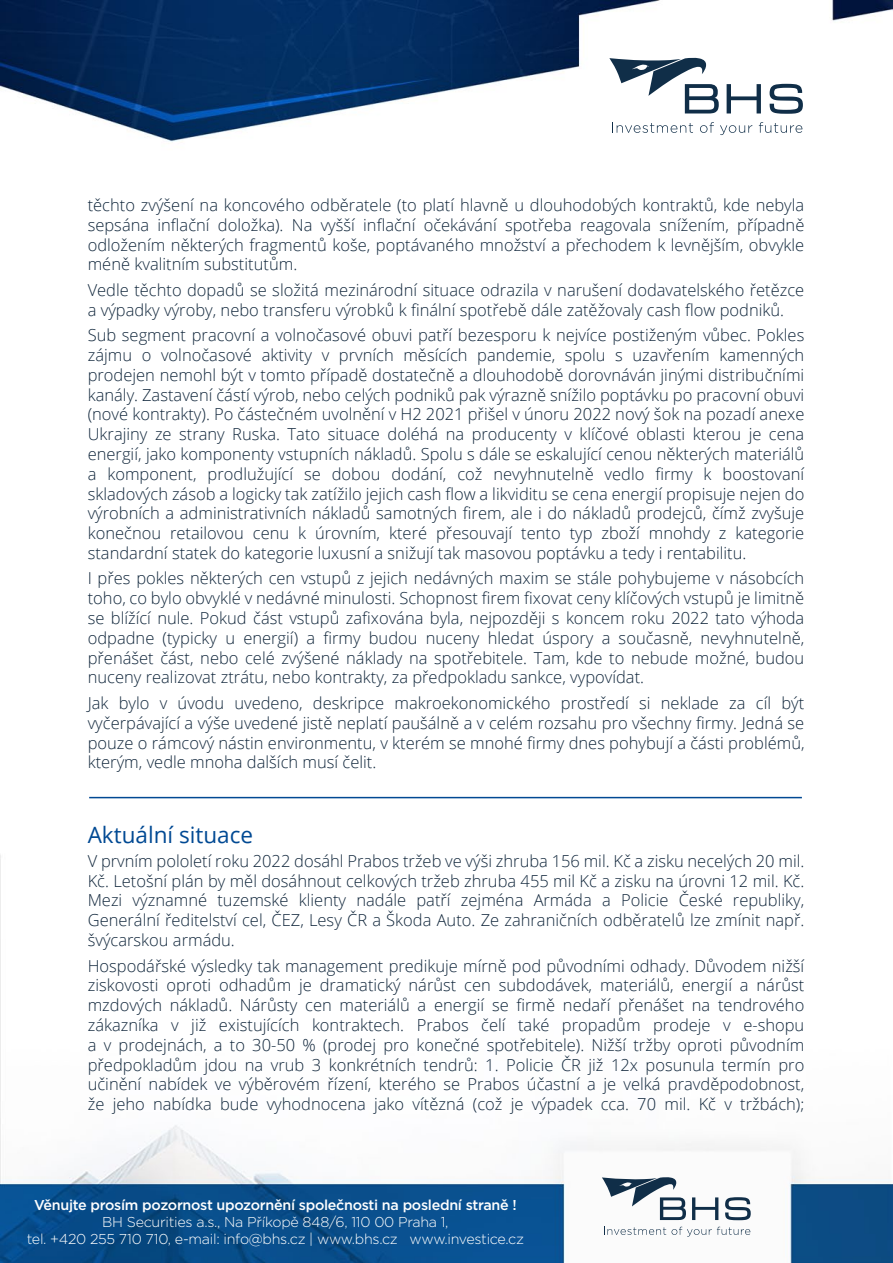
<style>
.page{position:relative;width:893px;height:1263px;background:#fff}
.page>*{position:absolute;margin:0;border:0;box-sizing:border-box;transform-origin:0 0}
.t1{font:22.5px "Open Sans";color:#014993}
.t2{font:300 16.5px/19.8px "Open Sans";color:#11273c;text-align:justify}
.t3{font:300 14.25px/17.1px "Gotham";letter-spacing:-.02em;color:#fff;text-align:center}
.t4{font:500 14.25px "Gotham";letter-spacing:-.02em;color:#fff}
</style>
<div class="page">
<img style="left:0;top:0;width:893px;height:1263px">
<svg style="left:727px;top:84px;width:34px;height:29px"></svg>
<svg style="left:770px;top:84px;width:33px;height:30px"></svg>
<svg style="left:609px;top:57px;width:110px;height:56px"></svg>
<svg style="left:613px;top:122px;width:80px;height:11px"></svg>
<svg style="left:700px;top:122px;width:14px;height:11px"></svg>
<svg style="left:720px;top:125px;width:32px;height:10px"></svg>
<svg style="left:759px;top:122px;width:43px;height:11px"></svg>
<svg style="left:692px;top:1197px;width:26px;height:23px"></svg>
<svg style="left:725px;top:1197px;width:26px;height:23px"></svg>
<svg style="left:602px;top:1177px;width:84px;height:43px"></svg>
<svg style="left:604px;top:1226px;width:146px;height:10px"></svg>
<hr style="left:89px;top:797px;width:713px;height:1px;background:#014993">
<p class="t2" style="left:88px;top:195px;width:718px">těchto zvýšení na koncového odběratele (to platí hlavně u dlouhodobých kontraktů, kde nebyla sepsána inflační doložka). Na vyšší inflační očekávání spotřeba reagovala snížením, případně odložením některých fragmentů koše, poptávaného množství a přechodem k levnějším, obvykle méně kvalitním substitutům.</p>
<p class="t2" style="left:88px;top:279px;width:718px">Vedle těchto dopadů se složitá mezinárodní situace odrazila v narušení dodavatelského řetězce a výpadky výroby, nebo transferu výrobků k finální spotřebě dále zatěžovaly cash flow podniků.</p>
<p class="t2" style="left:88px;top:325px;width:718px">Sub segment pracovní a volnočasové obuvi patří bezesporu k nejvíce postiženým vůbec. Pokles zájmu o volnočasové aktivity v prvních měsících pandemie, spolu s uzavřením kamenných prodejen nemohl být v tomto případě dostatečně a dlouhodobě dorovnáván jinými distribučními kanály. Zastavení částí výrob, nebo celých podniků pak výrazně snížilo poptávku po pracovní obuvi (nové kontrakty). Po částečném uvolnění v H2 2021 přišel v únoru 2022 nový šok na pozadí anexe Ukrajiny ze strany Ruska. Tato situace doléhá na producenty v klíčové oblasti kterou je cena energií, jako komponenty vstupních nákladů. Spolu s dále se eskalující cenou některých materiálů a komponent, prodlužující se dobou dodání, což nevyhnutelně vedlo firmy k boostovaní skladových zásob a logicky tak zatížilo jejich cash flow a likviditu se cena energií propisuje nejen do výrobních a administrativních nákladů samotných firem, ale i do nákladů prodejců, čímž zvyšuje konečnou retailovou cenu k úrovním, které přesouvají tento typ zboží mnohdy z kategorie standardní statek do kategorie luxusní a snižují tak masovou poptávku a tedy i rentabilitu.</p>
<p class="t2" style="left:88px;top:568px;width:718px">I přes pokles některých cen vstupů z jejich nedávných maxim se stále pohybujeme v násobcích toho, co bylo obvyklé v nedávné minulosti. Schopnost firem fixovat ceny klíčových vstupů je limitně se blížící nule. Pokud část vstupů zafixována byla, nejpozději s koncem roku 2022 tato výhoda odpadne (typicky u energií) a firmy budou nuceny hledat úspory a současně, nevyhnutelně, přenášet část, nebo celé zvýšené náklady na spotřebitele. Tam, kde to nebude možné, budou nuceny realizovat ztrátu, nebo kontrakty, za předpokladu sankce, vypovídat.</p>
<p class="t2" style="left:88px;top:693px;width:718px">Jak bylo v úvodu uvedeno, deskripce makroekonomického prostředí si neklade za cíl být vyčerpávající a výše uvedené jistě neplatí paušálně a v celém rozsahu pro všechny firmy. Jedná se pouze o rámcový nástin environmentu, v kterém se mnohé firmy dnes pohybují a části problémů, kterým, vedle mnoha dalších musí čelit.</p>
<h1 class="t1" style="left:88px;top:819px;width:167px">Aktuální situace</h1>
<p class="t2" style="left:88px;top:850px;width:718px">V prvním pololetí roku 2022 dosáhl Prabos tržeb ve výši zhruba 156 mil. Kč a zisku necelých 20 mil.<br>Kč. Letošní plán by měl dosáhnout celkových tržeb zhruba 455 mil Kč a zisku na úrovni 12 mil. Kč.<br>Mezi významné tuzemské klienty nadále patří zejména Armáda a Policie České republiky, Generální ředitelství cel, ČEZ, Lesy ČR a Škoda Auto. Ze zahraničních odběratelů lze zmínit např. švýcarskou armádu.</p>
<p class="t2" style="left:88px;top:955px;width:718px">Hospodářské výsledky tak management predikuje mírně pod původními odhady. Důvodem nižší ziskovosti oproti odhadům je dramatický nárůst cen subdodávek, materiálů, energií a nárůst mzdových nákladů. Nárůsty cen materiálů a energií se firmě nedaří přenášet na tendrového zákazníka v již existujících kontraktech. Prabos čelí také propadům prodeje v e-shopu a v prodejnách, a to 30-50 % (prodej pro konečné spotřebitele). Nižší tržby oproti původním předpokladům jdou na vrub 3 konkrétních tendrů: 1. Policie ČR již 12x posunula termín pro učinění nabídek ve výběrovém řízení, kterého se Prabos účastní a je velká pravděpodobnost, že jeho nabídka bude vyhodnocena jako vítězná (což je výpadek cca. 70 mil. Kč v tržbách);</p>
<p class="t4" style="left:34px;top:1195px;width:484px">Věnujte prosím pozornost upozornění společnosti na poslední straně !</p>
<p class="t3" style="left:27px;top:1213px;width:499px">BH Securities a.s., Na Příkopě 848/6, 110 00 Praha 1,<br>tel. +420 255 710 710, e-mail: info@bhs.cz | www.bhs.cz www.investice.cz</p>
</div>
